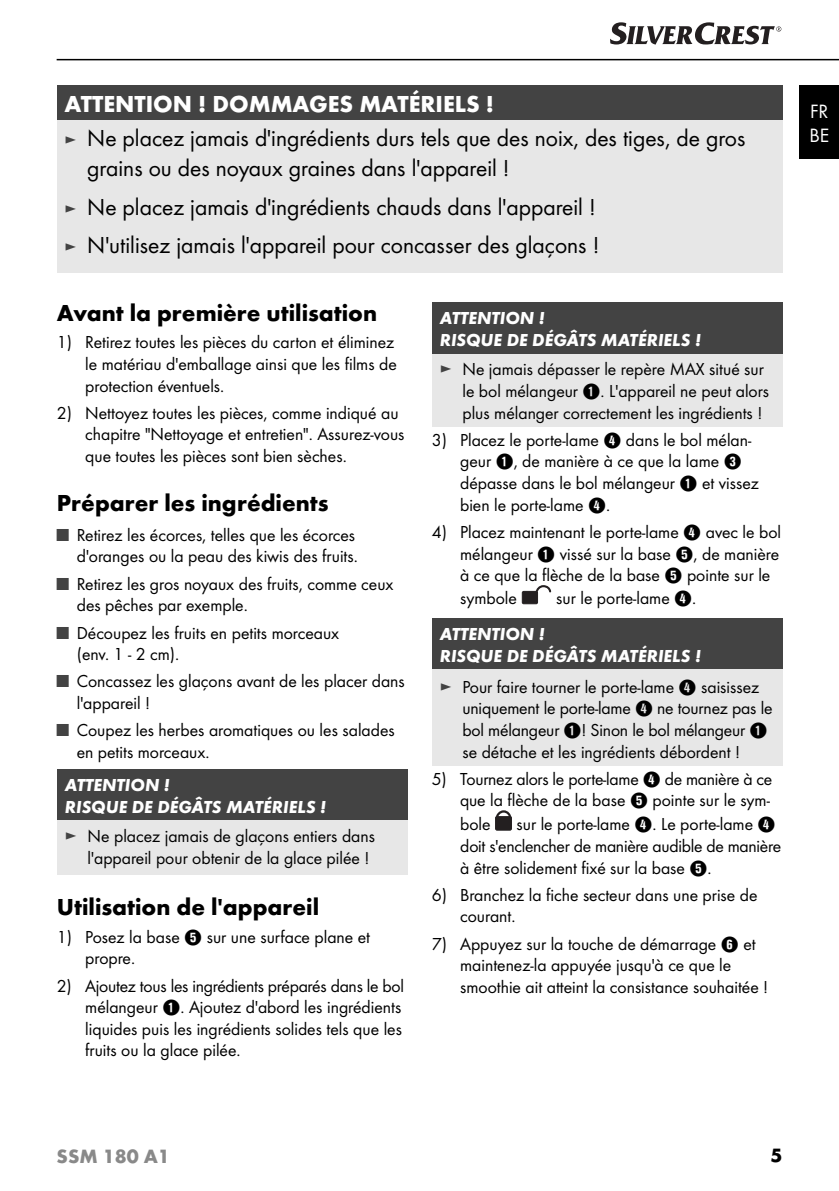
<style>
.page{position:relative;width:839px;height:1191px;background:#fff}
.page>*{position:absolute;margin:0;border:0;box-sizing:border-box;transform-origin:0 0}
.t1{font:24px/30px "Futura Boo";color:#000}
.t2{font:700 24px "Futura";color:#000}
.t3{font:700 24px "Futura";color:#fff}
.t4{font:700 20px "Futura";color:#898989}
.t5{font:20px/24px "Futura Boo";color:#fff}
.t6{font:700 20px "Futura";color:#000}
.t7{font:18px/21.6px "Futura Boo";color:#000}
.t8{font:italic 700 18px/21.6px "Futura";color:#fff}
.s1{font-size:18px;color:#434343}
.s2{color:#434343}
.s3{font-family:"Hako PI Nummern"}
</style>
<div class="page">
<div style="left:799px;top:85px;width:40px;height:74px;background:#000"></div>
<hr style="left:57px;top:59px;width:782px;height:1px;background:#000">
<svg style="left:610px;top:22px;width:171px;height:23px"></svg>
<div style="left:57px;top:85px;width:725px;height:35px;background:#434343"></div>
<div style="left:57px;top:120px;width:725px;height:152px;background:#e7e7e7"></div>
<div style="left:57px;top:769px;width:351px;height:51px;background:#434343"></div>
<div style="left:57px;top:820px;width:351px;height:55px;background:#e7e7e7"></div>
<div style="left:432px;top:302px;width:351px;height:52px;background:#434343"></div>
<div style="left:432px;top:354px;width:351px;height:73px;background:#e7e7e7"></div>
<div style="left:522px;top:591px;width:16px;height:13px;background:#231f20"></div>
<div style="left:522px;top:591px;width:16px;height:13px;border:1px solid #231f20"></div>
<svg style="left:534px;top:585px;width:18px;height:10px"></svg>
<div style="left:432px;top:618px;width:351px;height:51px;background:#434343"></div>
<div style="left:432px;top:669px;width:351px;height:96px;background:#e7e7e7"></div>
<div style="left:496px;top:816px;width:15px;height:14px;background:#231f20;border-radius:2px"></div>
<div style="left:495px;top:816px;width:17px;height:14px;border:1px solid #231f20;border-radius:2px"></div>
<svg style="left:495px;top:810px;width:17px;height:11px"></svg>
<h1 class="t3" style="left:65px;top:95px;width:431px">ATTENTION ! DOMMAGES MATÉRIELS !</h1>
<h1 class="t1" style="left:87px;top:124px;width:660px;text-indent:-23px"><span class="s1">►</span> Ne placez jamais d'ingrédients durs tels que des noix, des tiges, de gros grains ou des noyaux graines dans l'appareil !</h1>
<h1 class="t1" style="left:65px;top:189px;width:536px;line-height:38.6px"><span class="s1">►</span> Ne placez jamais d'ingrédients chauds dans l'appareil ! <span class="s1">►</span> N'utilisez jamais l'appareil pour concasser des glaçons !</h1>
<h1 class="t2" style="left:57px;top:304px;width:322px">Avant la première utilisation</h1>
<p class="t7" style="left:85px;top:332px;width:313px;text-indent:-28px">1) Retirez toutes les pièces du carton et éliminez le matériau d'emballage ainsi que les films de protection éventuels.</p>
<p class="t7" style="left:85px;top:403px;width:321px;text-indent:-28px">2) Nettoyez toutes les pièces, comme indiqué au chapitre "Nettoyage et entretien". Assurez-vous que toutes les pièces sont bien sèches.</p>
<h1 class="t2" style="left:57px;top:493px;width:273px">Préparer les ingrédients</h1>
<p class="t7" style="left:57px;top:525px;width:302px;text-align:right"><span class="s2">■</span> Retirez les écorces, telles que les écorces d'oranges ou la peau des kiwis des fruits.</p>
<p class="t7" style="left:77px;top:574px;width:318px;text-indent:-20px"><span class="s2">■</span> Retirez les gros noyaux des fruits, comme ceux des pêches par exemple.</p>
<p class="t7" style="left:77px;top:623px;width:264px;text-indent:-20px"><span class="s2">■</span> Découpez les fruits en petits morceaux (env. 1 - 2 cm).</p>
<p class="t7" style="left:77px;top:671px;width:330px;text-indent:-20px"><span class="s2">■</span> Concassez les glaçons avant de les placer dans l'appareil !</p>
<p class="t7" style="left:77px;top:720px;width:320px;text-indent:-20px"><span class="s2">■</span> Coupez les herbes aromatiques ou les salades en petits morceaux.</p>
<p class="t8" style="left:65px;top:775px;width:263px">ATTENTION !<br>RISQUE DE DÉGÂTS MATÉRIELS !</p>
<p class="t7" style="left:88px;top:826px;width:289px;text-indent:-23px"><span class="s2">►</span> Ne placez jamais de glaçons entiers dans l'appareil pour obtenir de la glace pilée !</p>
<h1 class="t2" style="left:57px;top:898px;width:264px">Utilisation de l'appareil</h1>
<p class="t7" style="left:85px;top:927px;width:286px;text-indent:-28px">1) Posez la base <span class="s3">5</span> sur une surface plane et propre.</p>
<p class="t7" style="left:85px;top:976px;width:320px;text-indent:-28px">2) Ajoutez tous les ingrédients préparés dans le bol mélangeur <span class="s3">1</span>. Ajoutez d'abord les ingrédients liquides puis les ingrédients solides tels que les fruits ou la glace pilée.</p>
<p class="t8" style="left:440px;top:309px;width:263px">ATTENTION !<br>RISQUE DE DÉGÂTS MATÉRIELS !</p>
<p class="t7" style="left:462px;top:359px;width:308px;text-indent:-23px"><span class="s2">►</span> Ne jamais dépasser le repère MAX situé sur le bol mélangeur <span class="s3">1</span>. L'appareil ne peut alors plus mélanger correctement les ingrédients !</p>
<p class="t7" style="left:460px;top:430px;width:300px;text-indent:-28px">3) Placez le porte-lame <span class="s3">4</span> dans le bol mélan&shy;geur <span class="s3">1</span>, de manière à ce que la lame <span class="s3">3 </span>dépasse dans le bol mélangeur <span class="s3">1</span> et vissez bien le porte-lame <span class="s3">4</span>.</p>
<p class="t7" style="left:460px;top:522px;width:322px;text-indent:-28px">4) Placez maintenant le porte-lame <span class="s3">4</span> avec le bol mélangeur <span class="s3">1</span> vissé sur la base <span class="s3">5</span>, de manière à ce que la flèche de la base <span class="s3">5</span> pointe sur le symbole</p>
<p class="t7" style="left:556px;top:588px;width:142px">sur le porte-lame <span class="s3">4</span>.</p>
<p class="t8" style="left:440px;top:624px;width:263px">ATTENTION !<br>RISQUE DE DÉGÂTS MATÉRIELS !</p>
<p class="t7" style="left:462px;top:677px;width:312px;text-indent:-23px"><span class="s2">►</span> Pour faire tourner le porte-lame <span class="s3">4</span> saisissez uniquement le porte-lame <span class="s3">4</span> ne tournez pas le bol mélangeur <span class="s3">1</span>! Sinon le bol mélangeur <span class="s3">1 </span>se détache et les ingrédients débordent !</p>
<p class="t7" style="left:432px;top:769px;width:342px;text-align:right">5) Tournez alors le porte-lame <span class="s3">4</span> de manière à ce que la flèche de la base <span class="s3">5</span> pointe sur le sym-</p>
<p class="t7" style="left:460px;top:814px;width:32px">bole</p>
<p class="t7" style="left:460px;top:814px;width:323px;text-indent:56px">sur le porte-lame <span class="s3">4</span>. Le porte-lame <span class="s3">4 </span>doit s'enclencher de manière audible de manière à être solidement fixé sur la base <span class="s3">5</span>.</p>
<p class="t7" style="left:460px;top:885px;width:299px;text-indent:-28px">6) Branchez la fiche secteur dans une prise de courant.</p>
<p class="t7" style="left:460px;top:934px;width:310px;text-indent:-28px">7) Appuyez sur la touche de démarrage <span class="s3">6</span> et maintenez-la appuyée jusqu'à ce que le smoothie ait atteint la consistance souhaitée !</p>
<p class="t5" style="left:809px;top:100px;width:21px">FR<br>BE</p>
<p class="t4" style="left:57px;top:1148px;width:115px">SSM 180 A1</p>
<p class="t6" style="left:771px;top:1148px;width:13px">5</p>
</div>
